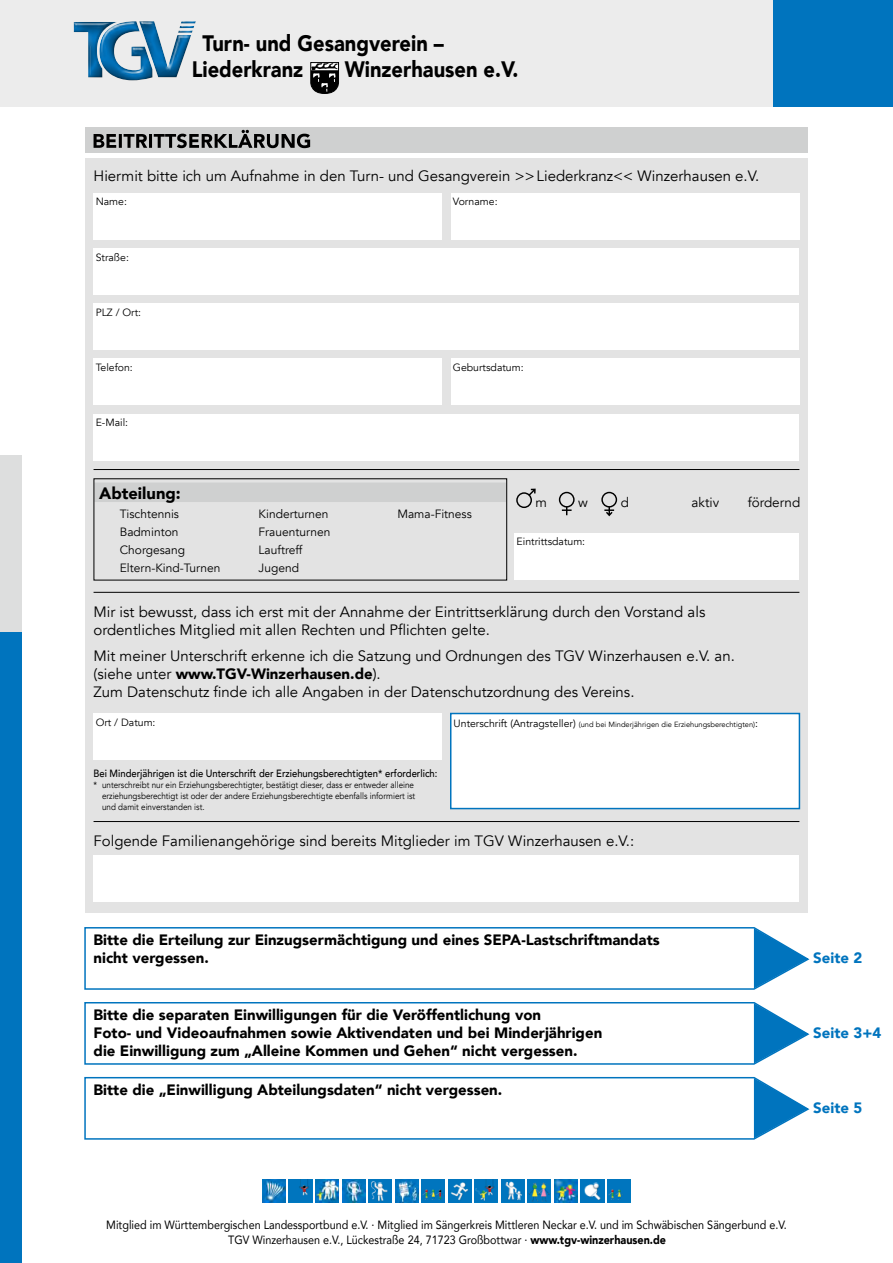
<style>
.page{position:relative;width:893px;height:1263px;background:#fff}
.page>*{position:absolute;margin:0;border:0;box-sizing:border-box;transform-origin:0 0}
.t1{font:900 22.35px/26.1px "Avenir";color:#000;scale:.9 1}
.t2{font:900 16.5px "Avenir";color:#000}
.t3{font:15px/18px "Avenir";color:#000}
.t4{font:900 15px/18px "Avenir";color:#000}
.t5{font:900 15px "Avenir";color:#0074be}
.t6{font:13.5px "Avenir";color:#000}
.t7{font:12px "Avenir";color:#000;scale:.9 1}
.t8{font:12px "Avenir";color:#000}
.t9{font:10.5px "Avenir";color:#000}
.t10{font:500 10.5px "Avenir";color:#000;scale:.9 1}
.t11{font:9px/10.8px "Avenir";color:#000;scale:.9 1}
.t12{font:7.5px "Avenir";color:#000}
.s1{font-weight:900}
.s2{font-size:10.5px}
</style>
<div class="page">
<div style="left:0;top:0;width:893px;height:106px;background:#ececec"></div>
<div style="left:774px;top:0;width:119px;height:106px;background:#0074be"></div>
<div style="left:85px;top:158px;width:723px;height:755px;background:#e3e3e3"></div>
<svg style="left:84px;top:1002px;width:726px;height:63px"></svg>
<svg style="left:84px;top:1076px;width:726px;height:64px"></svg>
<svg style="left:84px;top:927px;width:726px;height:63px"></svg>
<div style="left:85px;top:128px;width:723px;height:25px;background:#cfd0d0"></div>
<svg style="left:94px;top:130px;width:216px;height:18px"></svg>
<div style="left:94px;top:193px;width:348px;height:46px;background:#fff"></div>
<div style="left:94px;top:855px;width:705px;height:46px;background:#fff"></div>
<div style="left:94px;top:248px;width:705px;height:47px;background:#fff"></div>
<div style="left:94px;top:303px;width:705px;height:47px;background:#fff"></div>
<div style="left:94px;top:358px;width:348px;height:47px;background:#fff"></div>
<div style="left:94px;top:414px;width:705px;height:46px;background:#fff"></div>
<div style="left:451px;top:358px;width:348px;height:47px;background:#fff"></div>
<div style="left:514px;top:533px;width:285px;height:47px;background:#fff"></div>
<div style="left:451px;top:193px;width:348px;height:46px;background:#fff"></div>
<div style="left:94px;top:482px;width:412px;height:20px;background:#cfd0d0"></div>
<hr style="left:94px;top:469px;width:705px;height:1px;background:#000">
<hr style="left:94px;top:592px;width:705px;height:1px;background:#000">
<hr style="left:94px;top:821px;width:705px;height:1px;background:#000">
<div style="left:451px;top:713px;width:348px;height:95px;background:#fff"></div>
<div style="left:450px;top:713px;width:350px;height:96px;border:2px solid #0074be"></div>
<div style="left:94px;top:713px;width:348px;height:47px;background:#fff"></div>
<div style="left:71px;top:20px;width:128px;height:63px;background:#000;opacity:.75"></div>
<svg style="left:310px;top:62px;width:29px;height:32px"></svg>
<div style="left:0;top:631px;width:21px;height:632px;background:#0074be"></div>
<div style="left:0;top:455px;width:21px;height:176px;background:#dddede"></div>
<svg style="left:516px;top:489px;width:20px;height:19px"></svg>
<svg style="left:559px;top:492px;width:16px;height:23px"></svg>
<svg style="left:601px;top:492px;width:16px;height:24px"></svg>
<img style="left:262px;top:1179px;width:24px;height:23px">
<img style="left:289px;top:1179px;width:23px;height:23px">
<img style="left:315px;top:1179px;width:24px;height:23px">
<img style="left:342px;top:1179px;width:23px;height:23px">
<img style="left:369px;top:1179px;width:23px;height:23px">
<img style="left:395px;top:1179px;width:23px;height:23px">
<img style="left:422px;top:1179px;width:23px;height:23px">
<img style="left:448px;top:1179px;width:23px;height:23px">
<img style="left:475px;top:1179px;width:23px;height:23px">
<img style="left:501px;top:1179px;width:23px;height:23px">
<img style="left:528px;top:1179px;width:23px;height:23px">
<img style="left:554px;top:1179px;width:23px;height:23px">
<img style="left:581px;top:1179px;width:23px;height:23px">
<img style="left:607px;top:1179px;width:24px;height:23px">
<svg style="left:754px;top:1003px;width:54px;height:60px"></svg>
<svg style="left:754px;top:1078px;width:54px;height:60px"></svg>
<svg style="left:754px;top:928px;width:54px;height:60px"></svg>
<p class="t1" style="left:192px;top:30px;width:282px;text-indent:11px">Turn- und Gesangverein –<br>Liederkranz</p>
<p class="t1" style="left:345px;top:56px;width:195px">Winzerhausen e.V.</p>
<p class="t3" style="left:94px;top:167px;width:667px">Hiermit bitte ich um Aufnahme in den Turn- und Gesangverein &gt;&gt;Liederkranz&lt;&lt; Winzerhausen e.V.</p>
<p class="t9" style="left:96px;top:195px;width:33px">Name:</p>
<p class="t9" style="left:453px;top:195px;width:46px">Vorname:</p>
<p class="t9" style="left:96px;top:251px;width:35px">Straße:</p>
<p class="t9" style="left:96px;top:306px;width:47px">PLZ / Ort:</p>
<p class="t9" style="left:96px;top:361px;width:39px">Telefon:</p>
<p class="t9" style="left:96px;top:416px;width:34px">E-Mail:</p>
<p class="t2" style="left:99px;top:479px;width:83px">Abteilung:</p>
<p class="t8" style="left:120px;top:506px;width:61px">Tischtennis</p>
<p class="t8" style="left:120px;top:524px;width:60px">Badminton</p>
<p class="t8" style="left:120px;top:542px;width:67px">Chorgesang</p>
<p class="t8" style="left:120px;top:560px;width:102px">Eltern-Kind-Turnen</p>
<p class="t8" style="left:259px;top:506px;width:71px">Kinderturnen</p>
<p class="t8" style="left:259px;top:524px;width:73px">Frauenturnen</p>
<p class="t8" style="left:259px;top:542px;width:45px">Lauftreff</p>
<p class="t8" style="left:259px;top:560px;width:42px">Jugend</p>
<p class="t9" style="left:453px;top:361px;width:72px">Geburtsdatum:</p>
<p class="t8" style="left:397px;top:506px;width:76px">Mama-Fitness</p>
<p class="t6" style="left:535px;top:494px;width:13px">m</p>
<p class="t6" style="left:578px;top:494px;width:11px">w</p>
<p class="t6" style="left:621px;top:494px;width:10px">d</p>
<p class="t6" style="left:691px;top:494px;width:29px">aktiv</p>
<p class="t6" style="left:748px;top:494px;width:54px">fördernd</p>
<p class="t9" style="left:517px;top:536px;width:70px">Eintrittsdatum:</p>
<p class="t3" style="left:94px;top:603px;width:613px">Mir ist bewusst, dass ich erst mit der Annahme der Eintrittserklärung durch den Vorstand als ordentliches Mitglied mit allen Rechten und Pflichten gelte.</p>
<p class="t3" style="left:94px;top:647px;width:643px">Mit meiner Unterschrift erkenne ich die Satzung und Ordnungen des TGV Winzerhausen e.V. an. (siehe unter <span class="s1">www.TGV-Winzerhausen.de</span>).</p>
<p class="t3" style="left:94px;top:683px;width:542px">Zum Datenschutz finde ich alle Angaben in der Datenschutzordnung des Vereins.</p>
<p class="t9" style="left:96px;top:716px;width:61px">Ort / Datum:</p>
<p class="t12" style="left:454px;top:720px;width:306px"><span class="s2">Unterschrift (Antragsteller)</span> (und bei Minderjährigen die Erziehungsberechtigten)<span class="s2">:</span></p>
<p class="t10" style="left:94px;top:764px;width:384px">Bei Minderjährigen ist die Unterschrift der Erziehungsberechtigten* erforderlich:</p>
<p class="t11" style="left:102px;top:780px;width:350px;text-indent:-9px">* unterschreibt nur ein Erziehungsberechtigter, bestätigt dieser, dass er entweder alleine erziehungsberechtigt ist oder der andere Erziehungsberechtigte ebenfalls informiert ist und damit einverstanden ist.</p>
<p class="t3" style="left:94px;top:832px;width:542px">Folgende Familienangehörige sind bereits Mitglieder im TGV Winzerhausen e.V.:</p>
<p class="t4" style="left:94px;top:930px;width:568px">Bitte die Erteilung zur Einzugsermächtigung und eines SEPA-Lastschriftmandats nicht vergessen.</p>
<p class="t4" style="left:94px;top:1005px;width:510px">Bitte die separaten Einwilligungen für die Veröffentlichung von<br>Foto- und Videoaufnahmen sowie Aktivendaten und bei Minderjährigen die Einwilligung zum „Alleine Kommen und Gehen“ nicht vergessen.</p>
<p class="t4" style="left:94px;top:1080px;width:410px">Bitte die „Einwilligung Abteilungsdaten“ nicht vergessen.</p>
<p class="t5" style="left:813px;top:945px;width:51px">Seite 2</p>
<p class="t5" style="left:813px;top:1020px;width:70px">Seite 3+4</p>
<p class="t5" style="left:813px;top:1095px;width:51px">Seite 5</p>
<p class="t7" style="left:106px;top:1215px;width:758px">Mitglied im Württembergischen Landessportbund e.V. · Mitglied im Sängerkreis Mittleren Neckar e.V. und im Schwäbischen Sängerbund e.V.</p>
<p class="t7" style="left:228px;top:1230px;width:488px">TGV Winzerhausen e.V., Lückestraße 24, 71723 Großbottwar · <span class="s1">www.tgv-winzerhausen.de</span></p>
</div>
